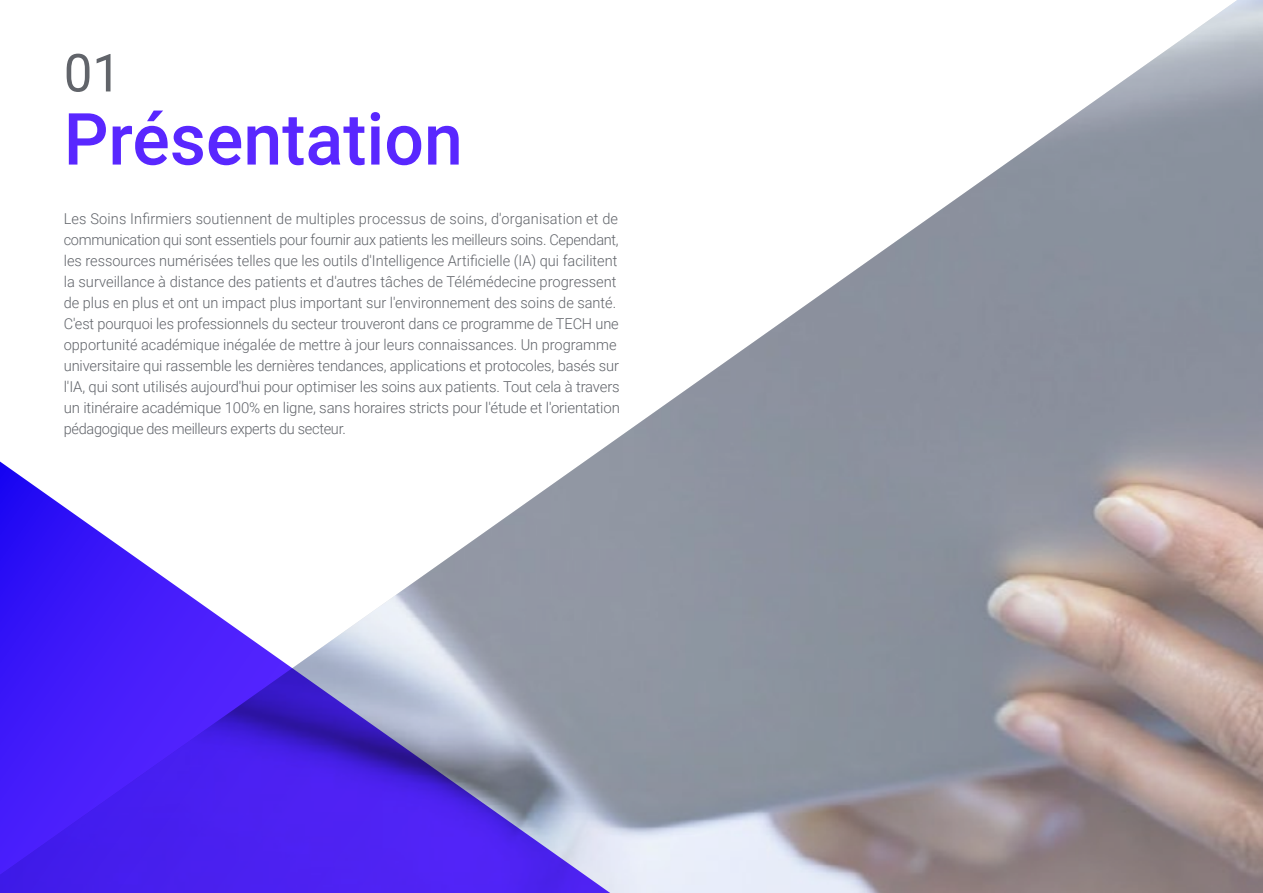
<style>
.page{position:relative;width:1263px;height:893px;background:#fff}
.page>*{position:absolute;margin:0;border:0;box-sizing:border-box;transform-origin:0 0}
.t1{font:500 72px "Roboto";color:#5927ff}
.t2{font:52.5px "Roboto";color:#61646a}
.t3{font:300 15px/21px "Roboto";letter-spacing:-.01em;color:#61646a}
</style>
<div class="page">
<img style="left:607px;top:0;width:656px;height:893px">
<svg style="left:0;top:446px;width:640px;height:447px"></svg>
<h2 class="t2" style="left:64px;top:36px;width:59px">01</h2>
<h1 class="t1" style="left:64px;top:89px;width:401px">Présentation</h1>
<p class="t3" style="left:64px;top:207px;width:558px">Les Soins Infirmiers soutiennent de multiples processus de soins, d'organisation et de communication qui sont essentiels pour fournir aux patients les meilleurs soins. Cependant, les ressources numérisées telles que les outils d'Intelligence Artificielle (IA) qui facilitent la surveillance à distance des patients et d'autres tâches de Télémédecine progressent de plus en plus et ont un impact plus important sur l'environnement des soins de santé.<br>C'est pourquoi les professionnels du secteur trouveront dans ce programme de TECH une opportunité académique inégalée de mettre à jour leurs connaissances. Un programme universitaire qui rassemble les dernières tendances, applications et protocoles, basés sur l'IA, qui sont utilisés aujourd'hui pour optimiser les soins aux patients. Tout cela à travers un itinéraire académique 100% en ligne, sans horaires stricts pour l'étude et l'orientation pédagogique des meilleurs experts du secteur.</p>
</div>
